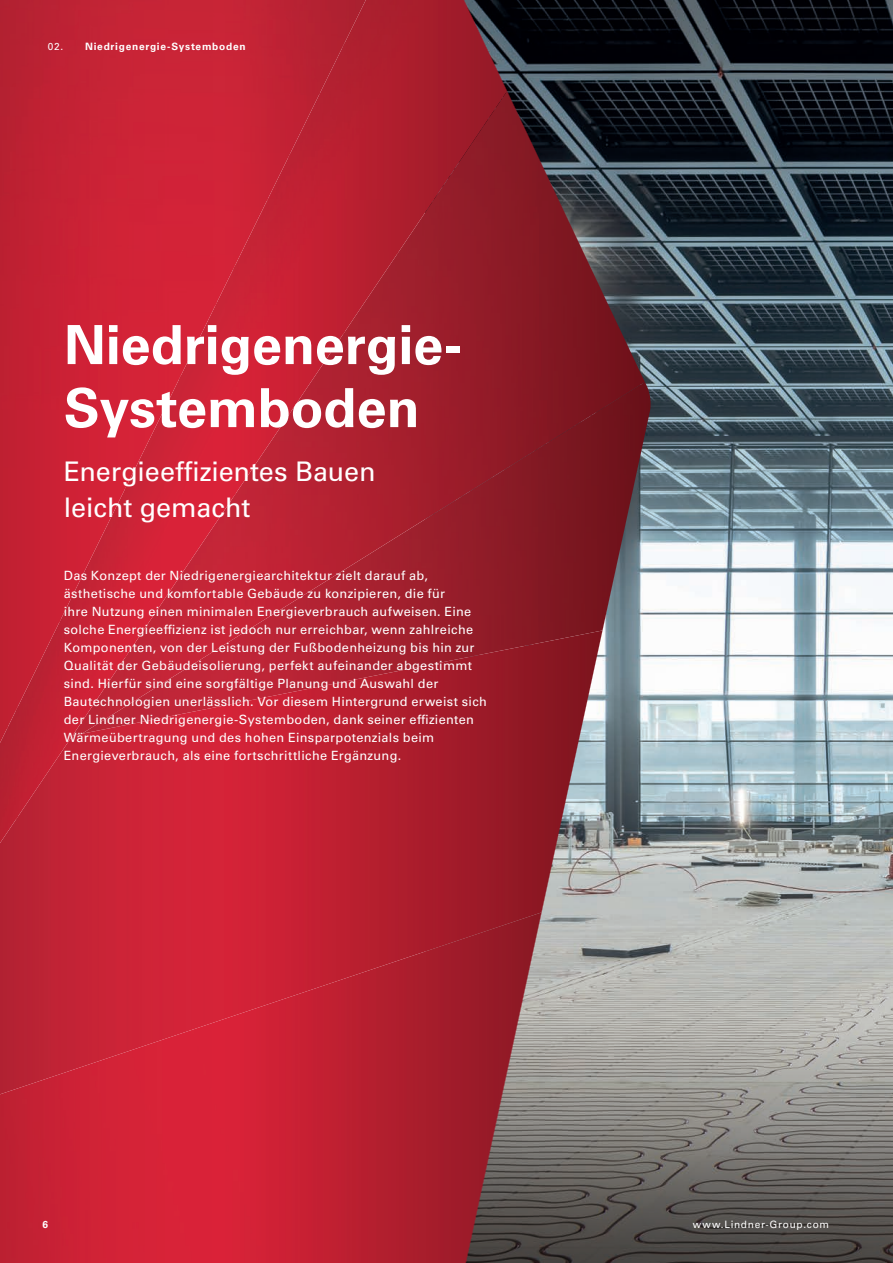
<style>
.page{position:relative;width:893px;height:1263px;background:#fff}
.page>*{position:absolute;margin:0;border:0;box-sizing:border-box;transform-origin:0 0}
.t1{font:700 54px/63px "Univers LT Pro 65";color:#fff}
.t2{font:27px/36px "Univers LT Pro 55 Roman";letter-spacing:-.005em;color:#fff}
.t3{font:12.75px/18px "Univers LT Pro 55 Roman";letter-spacing:.025em;color:#fff}
.t4{font:700 10.2px "Univers LT Pro 65";letter-spacing:.075em;color:#fff}
.t5{font:10.2px "Univers LT Pro 55 Roman";letter-spacing:.07em;color:#fff}
.s1{font-family:"Univers LT Pro 55 Roman";font-weight:400}
</style>
<div class="page">
<img style="left:651px;top:0;width:242px;height:1001px">
<svg style="left:651px;top:1001px;width:242px;height:262px;background:#817e7a"></svg>
<svg style="left:507px;top:0;width:144px;height:1263px;background:#646667"></svg>
<img style="left:181px;top:91px;width:464px;height:645px">
<img style="left:0;top:630px;width:602px;height:464px">
<img style="left:345px;top:0;width:162px;height:201px">
<img style="left:291px;top:95px;width:54px;height:320px">
<img style="left:236px;top:200px;width:55px;height:297px">
<img style="left:343px;top:199px;width:91px;height:55px">
<img style="left:181px;top:306px;width:55px;height:271px">
<img style="left:343px;top:252px;width:56px;height:83px">
<img style="left:127px;top:411px;width:54px;height:247px">
<img style="left:73px;top:517px;width:54px;height:221px">
<img style="left:18px;top:622px;width:55px;height:198px">
<div style="left:0;top:729px;width:18px;height:114px;background:#b62131"></div>
<img style="left:0;top:912px;width:541px;height:351px">
<img style="left:0;top:0;width:217px;height:411px">
<img style="left:214px;top:0;width:152px;height:95px">
<img style="left:214px;top:93px;width:106px;height:107px">
<img style="left:214px;top:198px;width:54px;height:108px">
<img style="left:0;top:409px;width:61px;height:320px">
<img style="left:58px;top:409px;width:106px;height:108px">
<img style="left:58px;top:515px;width:54px;height:107px">
<img style="left:0;top:727px;width:8px;height:16px">
<p class="t4" style="left:48px;top:39px;width:199px"><span class="s1">02.</span> Niedrigenergie-Systemboden</p>
<h1 class="t1" style="left:64px;top:311px;width:400px">Niedrigenergie-<br>Systemboden</h1>
<h2 class="t2" style="left:64px;top:452px;width:313px">Energieeffizientes Bauen leicht gemacht</h2>
<p class="t3" style="left:64px;top:566px;width:425px">Das Konzept der Niedrigenergiearchitektur zielt darauf ab, ästhetische und komfortable Gebäude zu konzipieren, die für<br>ihre Nutzung einen minimalen Energieverbrauch aufweisen. Eine solche Energieeffizienz ist jedoch nur erreichbar, wenn zahlreiche Komponenten, von der Leistung der Fußbodenheizung bis hin zur Qualität der Gebäudeisolierung, perfekt aufeinander abgestimmt sind. Hierfür sind eine sorgfältige Planung und Auswahl der Bautechnologien unerlässlich. Vor diesem Hintergrund erweist sich der Lindner Niedrigenergie-Systemboden, dank seiner effizienten Wärmeübertragung und des hohen Einsparpotenzials beim Energieverbrauch, als eine fortschrittliche Ergänzung.</p>
<p class="t4" style="left:43px;top:1217px;width:7px">6</p>
<p class="t5" style="left:693px;top:1217px;width:138px">www.Lindner-Group.com</p>
</div>
